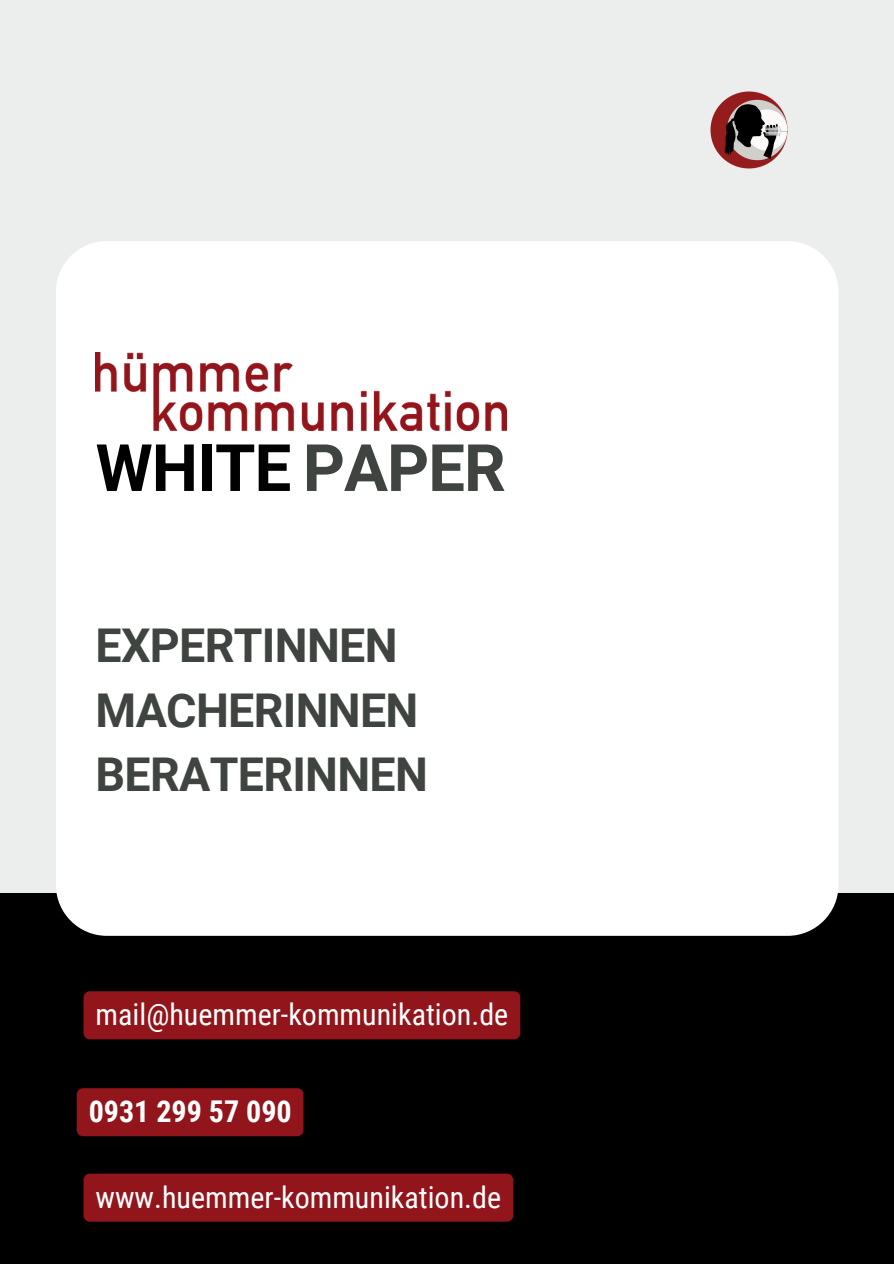
<style>
.page{position:relative;width:894px;height:1264px;background:#fff}
.page>*{position:absolute;margin:0;border:0;box-sizing:border-box;transform-origin:0 0}
.t1{font:700 65.4px "Roboto";letter-spacing:-.015em;color:#000}
.t2{font:700 46.5px "Roboto";letter-spacing:-.015em;color:#3f4440}
.t3{font:30px "Roboto Condensed";color:#fff}
.t4{font:700 30px "Roboto Condensed";color:#fff}
.s1{color:#3f4440}
</style>
<div class="page">
<div style="left:0;top:0;width:893px;height:1263px;background:#eceeed"></div>
<div style="left:0;top:893px;width:893px;height:370px;background:#000"></div>
<div style="left:56px;top:241px;width:782px;height:694px;background:#fff;border-radius:51px"></div>
<img style="left:710px;top:91px;width:78px;height:78px">
<img style="left:96px;top:353px;width:410px;height:77px">
<div style="left:84px;top:991px;width:436px;height:48px;background:#92151b;border-radius:6px"></div>
<div style="left:77px;top:1088px;width:226px;height:48px;background:#92151b;border-radius:6px"></div>
<div style="left:83px;top:1173px;width:430px;height:48px;background:#92151b;border-radius:6px"></div>
<p class="t1" style="left:96px;top:430px;width:411px">WHITE <span class="s1">PAPER</span></p>
<p class="t2" style="left:96px;top:619px;width:303px">EXPERTINNEN</p>
<p class="t2" style="left:96px;top:683px;width:324px">MACHERINNEN</p>
<p class="t2" style="left:96px;top:747px;width:334px">BERATERINNEN</p>
<p class="t3" style="left:96px;top:997px;width:414px">mail@huemmer-kommunikation.de</p>
<p class="t4" style="left:89px;top:1094px;width:204px">0931 299 57 090</p>
<p class="t3" style="left:96px;top:1179px;width:407px">www.huemmer-kommunikation.de</p>
</div>
